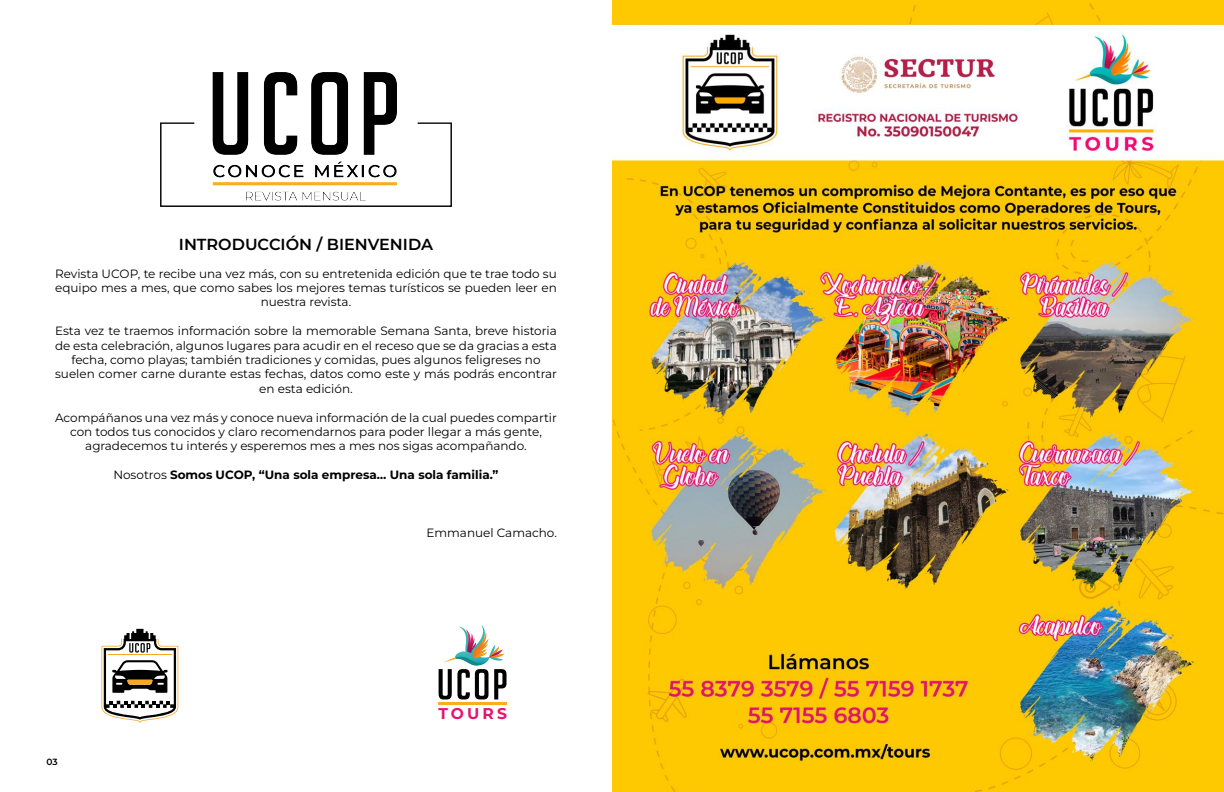
<style>
.page{position:relative;width:1224px;height:792px;background:#fff}
.page>*{position:absolute;margin:0;border:0;box-sizing:border-box;transform-origin:0 0}
.t1{font:600 16px "Montserrat";color:#000}
.t2{font:700 15.6px "Montserrat";letter-spacing:.2em;color:#e61370}
.t3{font:12px/14.4px "Montserrat";color:#000;text-align:center}
.t4{font:700 12px "Montserrat";color:#000}
.t5{font:600 9px "Montserrat";color:#000}
.s1{font-weight:400}
</style>
<div class="page">
<hr style="left:438px;top:702px;width:69px;height:3px;background:#f9ae20">
<svg style="left:439px;top:625px;width:68px;height:74px"></svg>
<svg style="left:101px;top:629px;width:77px;height:94px"></svg>
<img style="left:160px;top:72px;width:291px;height:134px">
<img style="left:612px;top:0;width:612px;height:792px">
<h1 class="t1" style="left:179px;top:234px;width:256px">INTRODUCCIÓN / BIENVENIDA</h1>
<p class="t3" style="left:55px;top:266px;width:503px">Revista UCOP, te recibe una vez más, con su entretenida edición que te trae todo su equipo mes a mes, que como sabes los mejores temas turísticos se pueden leer en nuestra revista.</p>
<p class="t3" style="left:55px;top:323px;width:503px">Esta vez te traemos información sobre la memorable Semana Santa, breve historia de esta celebración, algunos lugares para acudir en el receso que se da gracias a esta fecha, como playas; también tradiciones y comidas, pues algunos feligreses no suelen comer carne durante estas fechas, datos como este y más podrás encontrar en esta edición.</p>
<p class="t3" style="left:55px;top:410px;width:503px">Acompáñanos una vez más y conoce nueva información de la cual puedes compartir con todos tus conocidos y claro recomendarnos para poder llegar a más gente, agradecemos tu interés y esperemos mes a mes nos sigas acompañando.</p>
<p class="t4" style="left:113px;top:467px;width:387px"><span class="s1">Nosotros</span> Somos UCOP, “Una sola empresa… Una sola familia.”</p>
<p class="t3" style="left:426px;top:525px;width:132px">Emmanuel Camacho.</p>
<p class="t5" style="left:47px;top:756px;width:13px">03</p>
<p class="t2" style="left:438px;top:703px;width:70px">TOURS</p>
</div>
